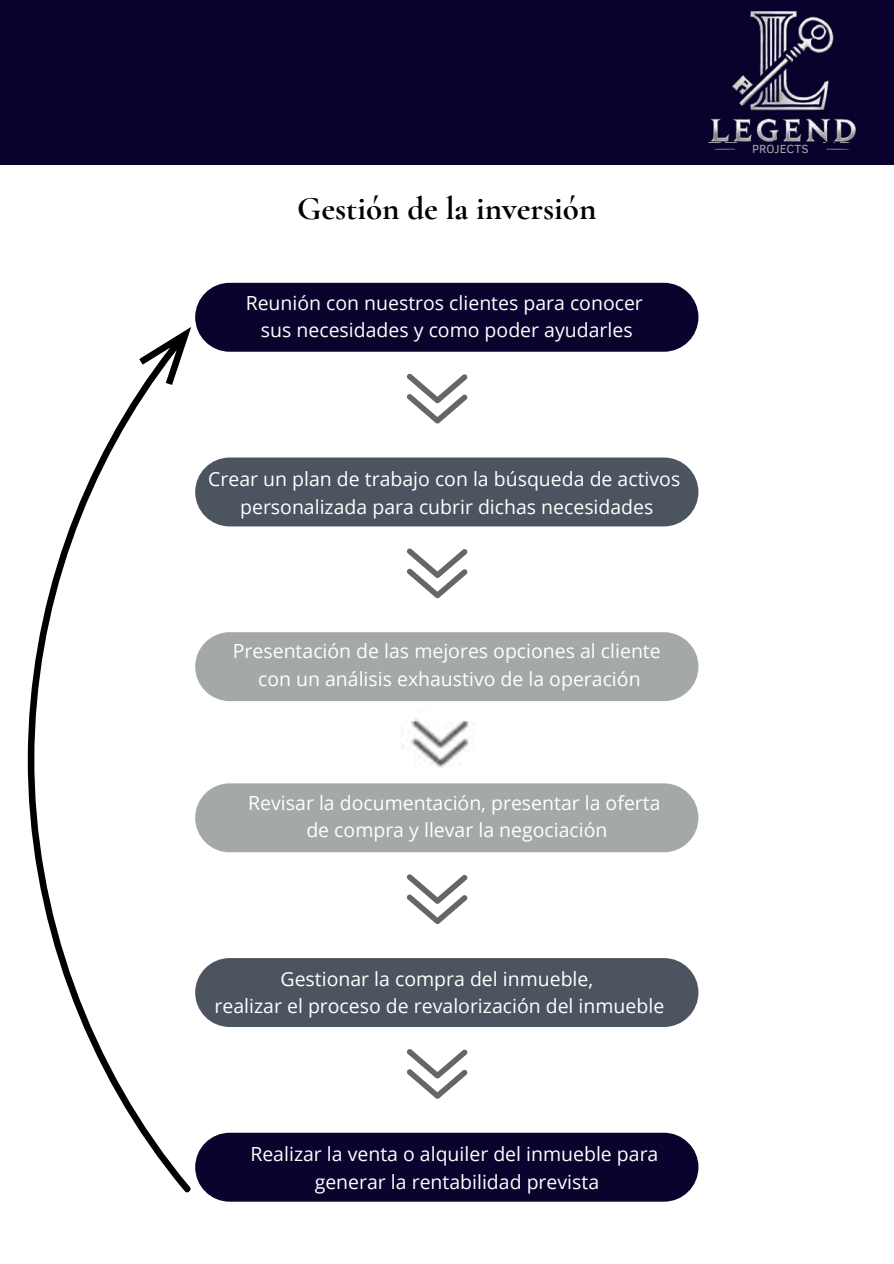
<style>
.page{position:relative;width:894px;height:1264px;background:#fff}
.page>*{position:absolute;margin:0;border:0;box-sizing:border-box;transform-origin:0 0}
.t1{font:700 33px "Cormorant Garamond";color:#000}
.t2{font:19.5px/27.2px "Open Sans";color:#fff;text-align:center}
.t3{font:12.15px "Clear Sans";color:#a4a8a8}
</style>
<div class="page">
<div style="left:0;top:0;width:893px;height:165px;background:#09022c"></div>
<img style="left:708px;top:11px;width:148px;height:132px">
<img style="left:826px;top:143px;width:23px;height:7px">
<img style="left:714px;top:148px;width:21px;height:2px">
<div style="left:195px;top:283px;width:503px;height:69px;background:#09032d;border-radius:34px"></div>
<div style="left:195px;top:457px;width:503px;height:69px;background:#4b545f;border-radius:34px"></div>
<div style="left:195px;top:632px;width:503px;height:69px;background:#a4a8a8;border-radius:34px"></div>
<div style="left:195px;top:783px;width:503px;height:69px;background:#a4a8a8;border-radius:34px"></div>
<div style="left:195px;top:958px;width:503px;height:68px;background:#4b545f;border-radius:34px"></div>
<div style="left:195px;top:1132px;width:503px;height:69px;background:#09032d;border-radius:34px"></div>
<svg style="left:27px;top:316px;width:595px;height:877px"></svg>
<h1 class="t1" style="left:297px;top:188px;width:300px">Gestión de la inversión</h1>
<p class="t2" style="left:245px;top:288px;width:398px">Reunión con nuestros clientes para conocer sus necesidades y como poder ayudarles</p>
<p class="t2" style="left:208px;top:465px;width:473px">Crear un plan de trabajo con la búsqueda de activos personalizada para cubrir dichas necesidades</p>
<p class="t2" style="left:233px;top:637px;width:429px">Presentación de las mejores opciones al cliente con un análisis exhaustivo de la operación</p>
<p class="t2" style="left:248px;top:789px;width:413px">Revisar la documentación, presentar la oferta de compra y llevar la negociación</p>
<p class="t2" style="left:214px;top:964px;width:451px">Gestionar la compra del inmueble,<br>realizar el proceso de revalorización del inmueble</p>
<p class="t2" style="left:250px;top:1140px;width:409px">Realizar la venta o alquiler del inmueble para generar la rentabilidad prevista</p>
<p class="t3" style="left:752px;top:139px;width:58px">PROJECTS</p>
</div>
